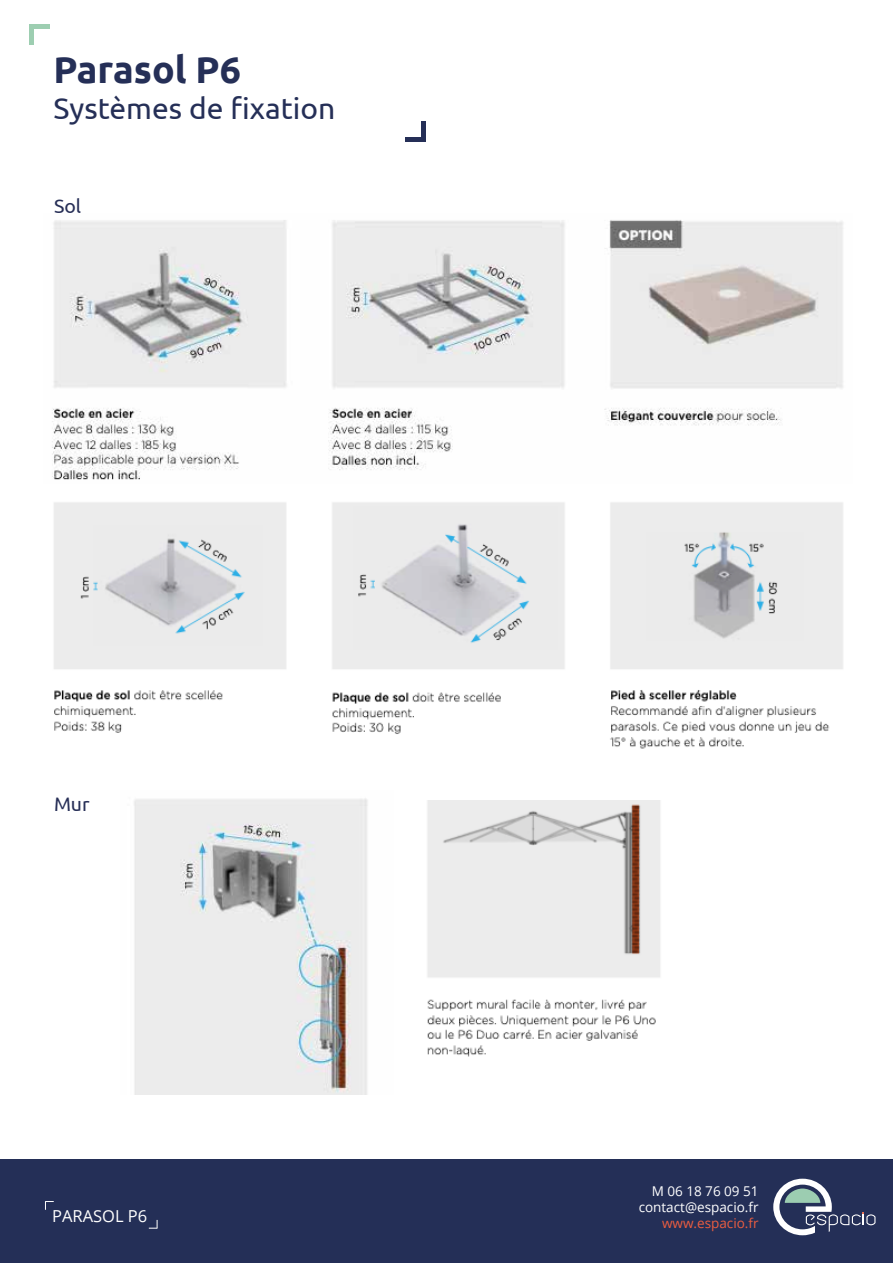
<style>
.page{position:relative;width:893px;height:1263px;background:#fff}
.page>*{position:absolute;margin:0;border:0;box-sizing:border-box;transform-origin:0 0}
.t1{font:700 37.5px "Ubuntu";color:#252f57}
.t2{font:30px "Ubuntu";color:#252f57}
.t3{font:19.5px "Ubuntu";color:#272f57}
.t4{font:16.5px "Open Sans";color:#fff}
.t5{font:13.5px/16.2px "Open Sans";color:#fff;text-align:right}
.t6{font:13.5px "Open Sans";color:#eb5d40}
</style>
<div class="page">
<img style="left:134px;top:798px;width:234px;height:297px">
<div style="left:30px;top:25px;width:20px;height:20px;background:#9dceb1"></div>
<div style="left:34px;top:29px;width:18px;height:18px;background:#fff"></div>
<div style="left:405px;top:121px;width:20px;height:20px;background:#252f57"></div>
<div style="left:403px;top:119px;width:18px;height:18px;background:#fff"></div>
<div style="left:0;top:1160px;width:893px;height:103px;background:#242f57"></div>
<svg style="left:773px;top:1179px;width:102px;height:56px"></svg>
<svg style="left:45px;top:1201px;width:9px;height:9px"></svg>
<svg style="left:149px;top:1220px;width:9px;height:9px"></svg>
<img style="left:52px;top:220px;width:791px;height:260px">
<img style="left:54px;top:502px;width:789px;height:247px">
<img style="left:427px;top:800px;width:233px;height:257px">
<h1 class="t1" style="left:53px;top:47px;width:189px">Parasol P6</h1>
<h2 class="t2" style="left:53px;top:90px;width:283px">Systèmes de fixation</h2>
<h3 class="t3" style="left:54px;top:194px;width:29px">Sol</h3>
<h3 class="t3" style="left:54px;top:793px;width:37px">Mur</h3>
<p class="t4" style="left:52px;top:1204px;width:97px">PARASOL P6</p>
<p class="t5" style="left:639px;top:1182px;width:121px">M 06 18 76 09 51 contact@espacio.fr</p>
<p class="t6" style="left:662px;top:1214px;width:98px">www.espacio.fr</p>
</div>
